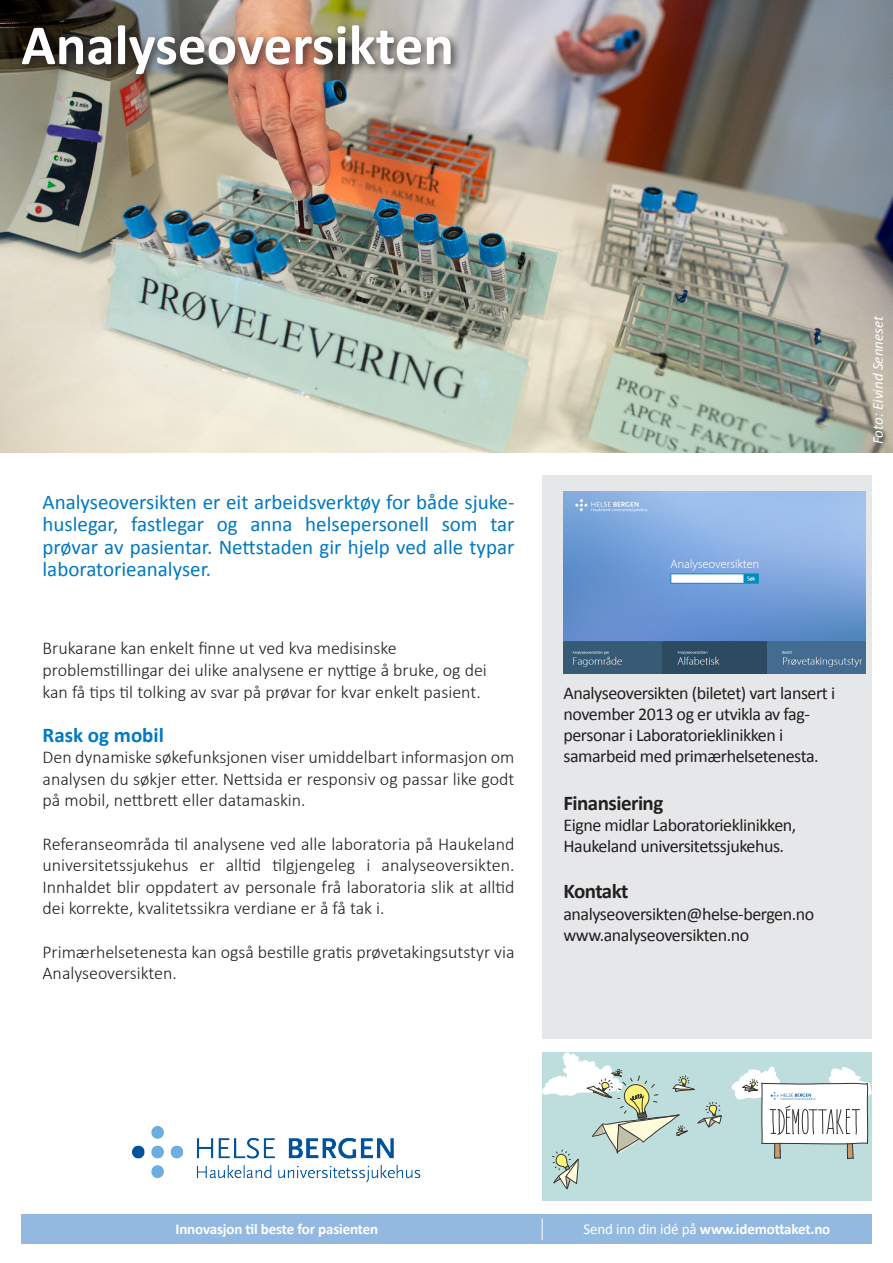
<style>
.page{position:relative;width:893px;height:1263px;background:#fff}
.page>*{position:absolute;margin:0;border:0;box-sizing:border-box;transform-origin:0 0}
.t1{font:700 57px "Calibri";color:#fff}
.t2{font:21px/22.5px "Calibri";color:#0079c2;text-align:justify}
.t3{font:700 21px "Calibri";letter-spacing:-.025em;color:#231f20}
.t4{font:700 21px "Calibri";color:#0079c2}
.t5{font:300 18px/21.6px "Calibri";color:#231f20}
.t6{font:18px/21.1px "Calibri";letter-spacing:-.025em;color:#231f20}
.t7{font:700 15px "Calibri";letter-spacing:-.01em;color:#fff}
.t8{font:italic 15px "Calibri";color:#fff}
.s1{font-weight:400}
</style>
<div class="page">
<img style="left:0;top:0;width:893px;height:452px">
<div style="left:17px;top:20px;width:445px;height:65px;background:#231f20;opacity:.75"></div>
<div style="left:542px;top:1052px;width:330px;height:148px;background:#bddedc"></div>
<svg style="left:542px;top:1052px;width:180px;height:137px"></svg>
<svg style="left:731px;top:1067px;width:141px;height:92px"></svg>
<div style="left:542px;top:475px;width:330px;height:564px;background:#e6e7e9"></div>
<div style="left:21px;top:1214px;width:851px;height:30px;background:#94b9e1"></div>
<svg style="left:542px;top:1218px;width:1px;height:22px"></svg>
<img style="left:133px;top:1126px;width:288px;height:56px">
<img style="left:563px;top:491px;width:302px;height:182px">
<p class="t1" style="left:21px;top:9px;width:434px">Analyseoversikten</p>
<p class="t2" style="left:43px;top:491px;width:473px">Analyseoversikten er eit arbeidsverktøy for både sjuke&shy;huslegar, fastlegar og anna helsepersonell som tar prøvar av pasientar. Nettstaden gir hjelp ved alle typar laboratorieanalyser.</p>
<p class="t5" style="left:43px;top:637px;width:446px">Brukarane kan enkelt finne ut ved kva medisinske problemstillingar dei ulike analysene er nyttige å bruke, og dei kan få tips til tolking av svar på prøvar for kvar enkelt pasient.</p>
<p class="t4" style="left:43px;top:721px;width:123px">Rask og mobil</p>
<p class="t5" style="left:43px;top:746px;width:473px;text-align:justify">Den dynamiske søkefunksjonen viser umiddelbart informasjon om analysen du søkjer etter. Nettsida er responsiv og passar like godt på mobil, nettbrett eller datamaskin.</p>
<p class="t5" style="left:43px;top:833px;width:474px;text-align:justify">Referanseområda til analysene ved alle laboratoria på Haukeland universitetssjukehus er alltid tilgjengeleg i analyseoversikten.<br>Innhaldet blir oppdatert av personale frå laboratoria slik at alltid dei korrekte, kvalitetssikra verdiane er å få tak i.</p>
<p class="t5" style="left:43px;top:941px;width:473px">Primærhelsetenesta kan også bestille gratis prøvetakingsutstyr via<br>Analyseoversikten.</p>
<p class="t8" style="left:868px;top:444px;width:130px;rotate:-90deg">Foto: Eivind Senneset</p>
<p class="t6" style="left:563px;top:682px;width:273px">Analyseoversikten (biletet) vart lansert i november 2013 og er utvikla av fag&shy;personar i Laboratorieklinikken i samarbeid med primærhelsetenesta.</p>
<p class="t3" style="left:563px;top:790px;width:101px">Finansiering</p>
<p class="t6" style="left:563px;top:815px;width:234px">Eigne midlar Laboratorieklinikken,<br>Haukeland universitetssjukehus.</p>
<p class="t3" style="left:563px;top:878px;width:67px">Kontakt</p>
<p class="t6" style="left:563px;top:903px;width:252px">analyseoversikten@helse-bergen.no</p>
<p class="t6" style="left:563px;top:925px;width:187px">www.analyseoversikten.no</p>
<p class="t7" style="left:175px;top:1219px;width:204px">Innovasjon til beste for pasienten</p>
<p class="t7" style="left:584px;top:1219px;width:248px"><span class="s1">Send inn din idé på</span> www.idemottaket.no</p>
</div>
